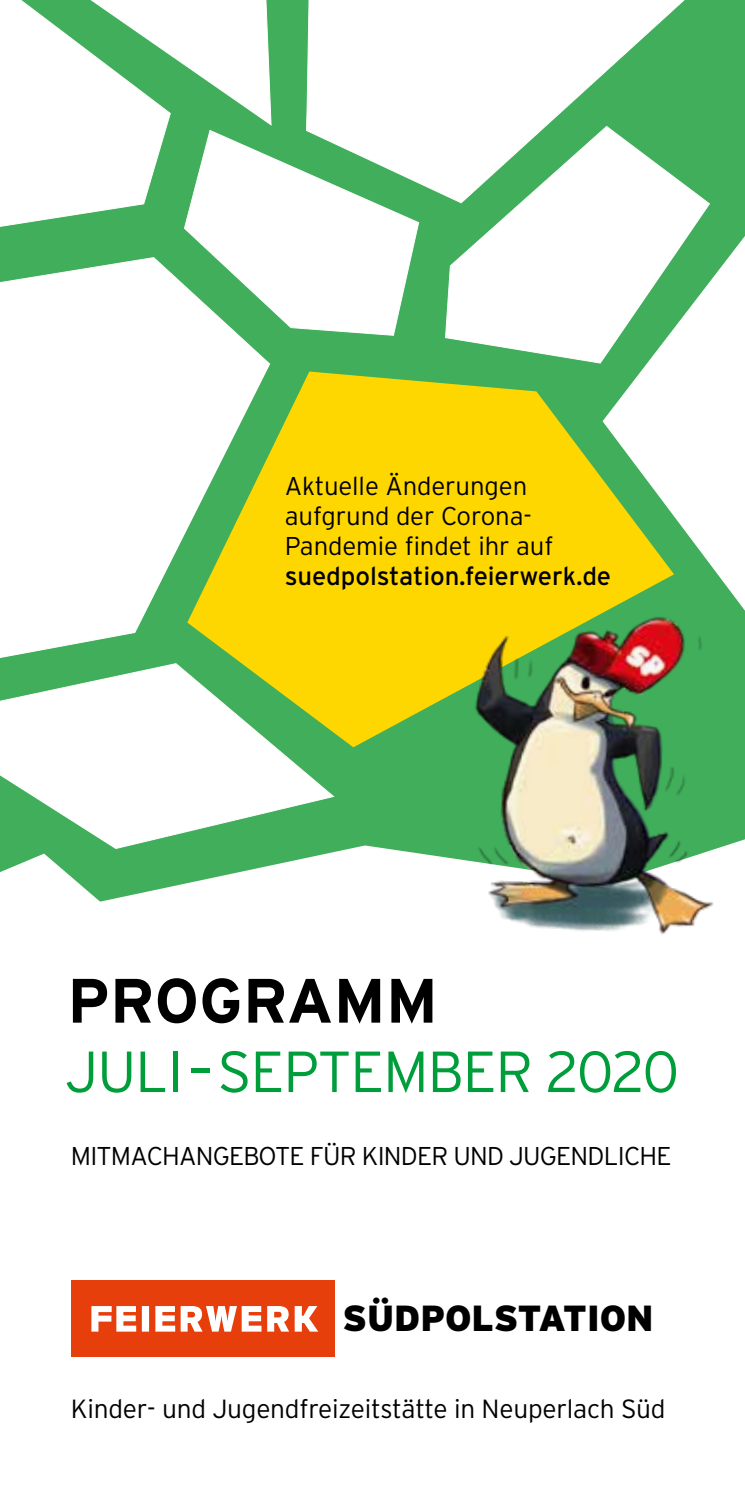
<style>
.page{position:relative;width:745px;height:1489px;background:#fff}
.page>*{position:absolute;margin:0;border:0;box-sizing:border-box;transform-origin:0 0}
.t1{font:700 62.5px "Interstate";color:#000}
.t2{font:300 57.75px "Interstate";letter-spacing:-.02em;color:#009d3b}
.t3{font:900 36.25px "Interstate";color:#000}
.t4{font:300 26.25px "Interstate";letter-spacing:-.01em;color:#000}
.t5{font:300 25.75px/30px "Interstate";letter-spacing:-.015em;color:#000}
.t6{font:25.75px "Interstate";letter-spacing:-.005em;color:#000}
</style>
<div class="page">
<div style="left:0;top:0;width:744px;height:1488px;background:#41ae5b"></div>
<div style="left:0;top:839px;width:744px;height:649px;background:#fff"></div>
<svg style="left:306px;top:0;width:379px;height:196px"></svg>
<div style="left:0;top:853px;width:376px;height:523px;background:#fff"></div>
<div style="left:71px;top:1280px;width:264px;height:77px;background:#e73f0c"></div>
<svg style="left:91px;top:1306px;width:227px;height:25px"></svg>
<div style="left:97px;top:845px;width:584px;height:263px;background:#fff"></div>
<svg style="left:0;top:0;width:272px;height:227px"></svg>
<svg style="left:183px;top:129px;width:236px;height:207px"></svg>
<svg style="left:444px;top:125px;width:249px;height:239px"></svg>
<svg style="left:601px;top:191px;width:143px;height:418px"></svg>
<svg style="left:0;top:256px;width:271px;height:402px;background:#e2f2e6"></svg>
<svg style="left:187px;top:371px;width:486px;height:376px;fill:#ffd700"></svg>
<svg style="left:0;top:662px;width:335px;height:187px"></svg>
<img style="left:399px;top:530px;width:336px;height:448px">
<p class="t5" style="left:285px;top:471px;width:270px">Aktuelle Änderungen aufgrund der Corona-<br>Pandemie findet ihr auf</p>
<p class="t6" style="left:285px;top:562px;width:327px">suedpolstation.feierwerk.de</p>
<h1 class="t1" style="left:67px;top:965px;width:372px">PROGRAMM</h1>
<h2 class="t2" style="left:65px;top:1039px;width:615px">JULI–SEPTEMBER 2020</h2>
<p class="t5" style="left:71px;top:1140px;width:601px">MITMACHANGEBOTE FÜR KINDER UND JUGENDLICHE</p>
<h3 class="t3" style="left:342px;top:1297px;width:312px">SÜDPOLSTATION</h3>
<p class="t4" style="left:71px;top:1393px;width:596px">Kinder- und Jugendfreizeitstätte in Neuperlach Süd</p>
</div>
